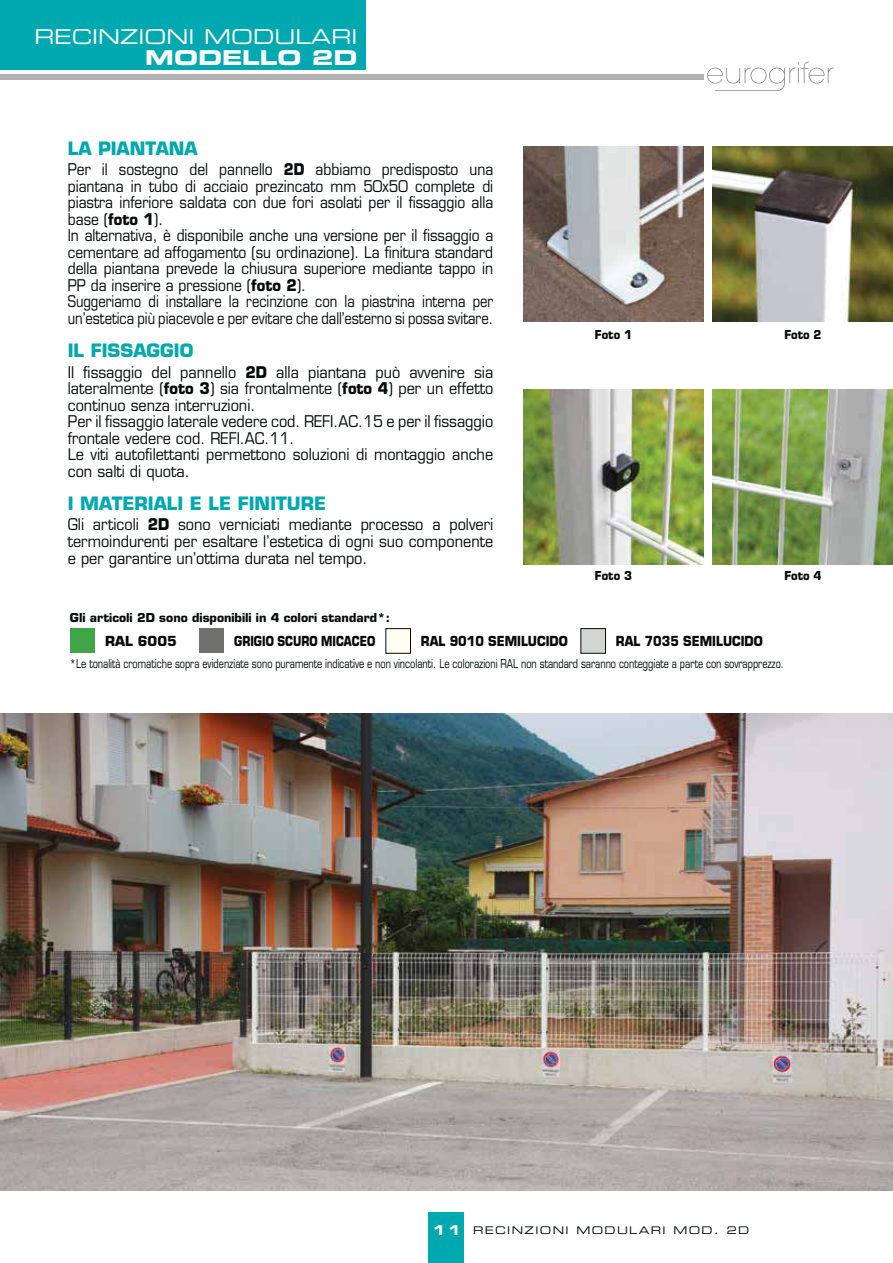
<style>
.page{position:relative;width:893px;height:1263px;background:#fff}
.page>*{position:absolute;margin:0;border:0;box-sizing:border-box;transform-origin:0 0}
.t1{font:20.4px "Eurostile Extended Two";color:#fff}
.t2{font:20.4px "Eurostile Bold Extended Two";color:#fff;scale:1.06 1}
.t3{font:700 18px "Eurostile";color:#00a8af}
.t4{font:15.75px/16.5px "Eurostile LT Std";color:#040909;scale:.88 1}
.t5{font:15.75px/16.5px "Eurostile LT Std";color:#040909;scale:.92 1}
.t6{font:700 13.5px "Eurostile LT Std";color:#040909;scale:.88 1}
.t7{font:700 13.5px "Eurostile LT Std";color:#040909;scale:.8 1}
.t8{font:700 13.5px "Eurostile LT Std";color:#040909}
.t9{font:12px "Eurostile LT Std";color:#040909;scale:.76 1}
.t10{font:700 12px "Eurostile LT Std";color:#040909}
.t11{font:700 12px "Eurostile";color:#040909;scale:.92 1}
.t12{font:10.5px "Eurostile Extended Two";letter-spacing:.13em;color:#040909}
.s1{font-weight:700}
.s2{font-family:"Eurostile Bold Extended Two";font-size:13.5px;color:#fff}
</style>
<div class="page">
<div style="left:0;top:0;width:366px;height:70px;background:#00a8af"></div>
<div style="left:429px;top:1213px;width:35px;height:50px;background:#00a8af"></div>
<div style="left:0;top:74px;width:703px;height:6px;background:#b3b2b2"></div>
<svg style="left:707px;top:62px;width:127px;height:29px"></svg>
<img style="left:0;top:713px;width:893px;height:478px">
<img style="left:523px;top:147px;width:180px;height:175px">
<img style="left:713px;top:390px;width:180px;height:174px">
<img style="left:523px;top:390px;width:180px;height:174px">
<img style="left:713px;top:147px;width:180px;height:175px">
<div style="left:199px;top:629px;width:25px;height:24px;background:#70706f"></div>
<div style="left:70px;top:629px;width:25px;height:24px;background:#40a548"></div>
<div style="left:386px;top:629px;width:24px;height:24px;background:#fffef0"></div>
<div style="left:385px;top:628px;width:26px;height:26px;border:1px solid #040909"></div>
<div style="left:581px;top:629px;width:24px;height:24px;background:#d2d6d3"></div>
<div style="left:580px;top:628px;width:26px;height:26px;border:1px solid #040909"></div>
<p class="t1" style="left:34px;top:29px;width:324px">RECINZIONI MODULARI</p>
<p class="t2" style="left:145px;top:50px;width:202px">MODELLO 2D</p>
<p class="t3" style="left:68px;top:140px;width:131px">LA PIANTANA</p>
<p class="t4" style="left:68px;top:163px;width:485px">Per il sostegno del pannello <span class="s1">2D</span> abbiamo predisposto una piantana in tubo di acciaio prezincato mm 50x50 complete di piastra inferiore saldata con due fori asolati per il fissaggio alla base (<span class="s1">foto 1</span>).<br>In alternativa, è disponibile anche una versione per il fissaggio a cementare ad affogamento (su ordinazione). La finitura standard della piantana prevede la chiusura superiore mediante tappo in PP da inserire a pressione (<span class="s1">foto 2</span>).<br>Suggeriamo di installare la recinzione con la piastrina interna per un’estetica più piacevole e per evitare che dall’esterno si possa svitare.</p>
<p class="t3" style="left:68px;top:342px;width:127px">IL FISSAGGIO</p>
<p class="t5" style="left:68px;top:365px;width:464px">Il fissaggio del pannello <span class="s1">2D</span> alla piantana può avvenire sia lateralmente (<span class="s1">foto 3</span>) sia frontalmente (<span class="s1">foto 4</span>) per un effetto continuo senza interruzioni.<br>Per il fissaggio laterale vedere cod. REFI.AC.15 e per il fissaggio frontale vedere cod. REFI.AC.11.<br>Le viti autofilettanti permettono soluzioni di montaggio anche con salti di quota.</p>
<p class="t3" style="left:68px;top:495px;width:260px">I MATERIALI E LE FINITURE</p>
<p class="t5" style="left:68px;top:518px;width:464px;text-align:justify">Gli articoli <span class="s1">2D</span> sono verniciati mediante processo a polveri termoindurenti per esaltare l’estetica di ogni suo componente e per garantire un’ottima durata nel tempo.</p>
<p class="t11" style="left:595px;top:329px;width:42px">Foto 1</p>
<p class="t11" style="left:784px;top:329px;width:42px">Foto 2</p>
<p class="t11" style="left:595px;top:570px;width:42px">Foto 3</p>
<p class="t11" style="left:784px;top:570px;width:42px">Foto 4</p>
<p class="t10" style="left:70px;top:612px;width:322px">Gli articoli 2D sono disponibili in 4 colori standard*:</p>
<p class="t9" style="left:70px;top:658px;width:941px">*Le tonalità cromatiche sopra evidenziate sono puramente indicative e non vincolanti. Le colorazioni RAL non standard saranno conteggiate a parte con sovrapprezzo.</p>
<p class="t8" style="left:105px;top:634px;width:73px">RAL 6005</p>
<p class="t7" style="left:234px;top:634px;width:178px">GRIGIO SCURO MICACEO</p>
<p class="t6" style="left:421px;top:634px;width:168px">RAL 9010 SEMILUCIDO</p>
<p class="t6" style="left:616px;top:634px;width:168px">RAL 7035 SEMILUCIDO</p>
<p class="t12" style="left:432px;top:1226px;width:319px"><span class="s2">11</span> RECINZIONI MODULARI MOD. 2D</p>
</div>
